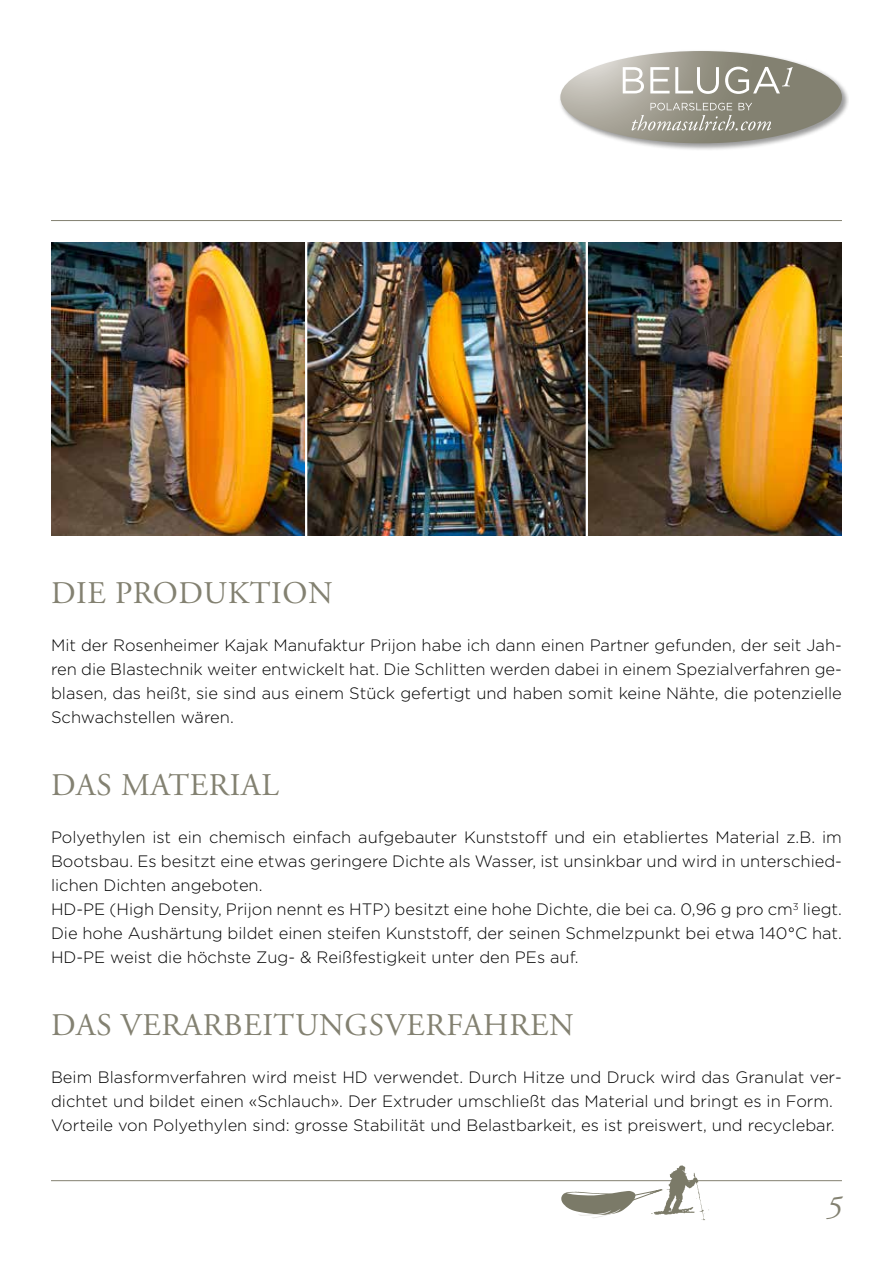
<style>
.page{position:relative;width:893px;height:1263px;background:#fff}
.page>*{position:absolute;margin:0;border:0;box-sizing:border-box;transform-origin:0 0}
.t1{font:31.5px "Adobe Garamond";letter-spacing:.02em;color:#838171}
.t2{font:italic 31.5px "Adobe Garamond";color:#838171}
.t3{font:300 16.5px/24px "Gotham";color:#000}
</style>
<div class="page">
<hr style="left:51px;top:1180px;width:791px;height:1px;background:#838171">
<img style="left:51px;top:242px;width:791px;height:293px">
<div style="left:559px;top:49px;width:290px;height:102px;background:#000;opacity:.4"></div>
<svg style="left:560px;top:51px;width:282px;height:92px"></svg>
<hr style="left:51px;top:220px;width:791px;height:1px;background:#838171">
<hr style="left:586px;top:239px;width:2px;height:299px;background:#fff">
<hr style="left:305px;top:239px;width:2px;height:299px;background:#fff">
<img style="left:650px;top:1165px;width:67px;height:56px">
<svg style="left:561px;top:1188px;width:102px;height:30px"></svg>
<h1 class="t1" style="left:51px;top:576px;width:283px">DIE PRODUKTION</h1>
<p class="t3" style="left:51px;top:633px;width:792px;text-align:justify">Mit der Rosenheimer Kajak Manufaktur Prijon habe ich dann einen Partner gefunden, der seit Jah&shy;ren die Blastechnik weiter entwickelt hat. Die Schlitten werden dabei in einem Spezialverfahren ge&shy;blasen, das heißt, sie sind aus einem Stück gefertigt und haben somit keine Nähte, die potenzielle Schwachstellen wären.</p>
<h1 class="t1" style="left:51px;top:768px;width:229px">DAS MATERIAL</h1>
<p class="t3" style="left:51px;top:825px;width:792px">Polyethylen ist ein chemisch einfach aufgebauter Kunststoff und ein etabliertes Material z.B. im Bootsbau. Es besitzt eine etwas geringere Dichte als Wasser, ist unsinkbar und wird in unterschied&shy;lichen Dichten angeboten.<br>HD-PE (High Density, Prijon nennt es HTP) besitzt eine hohe Dichte, die bei ca. 0,96 g pro cm<sup>3</sup> liegt.<br>Die hohe Aushärtung bildet einen steifen Kunststoff, der seinen Schmelzpunkt bei etwa 140°C hat.<br>HD-PE weist die höchste Zug- &amp; Reißfestigkeit unter den PEs auf.</p>
<h1 class="t1" style="left:51px;top:1008px;width:524px">DAS VERARBEITUNGSVERFAHREN</h1>
<p class="t3" style="left:51px;top:1065px;width:792px">Beim Blasformverfahren wird meist HD verwendet. Durch Hitze und Druck wird das Granulat ver&shy;dichtet und bildet einen «Schlauch». Der Extruder umschließt das Material und bringt es in Form.<br>Vorteile von Polyethylen sind: grosse Stabilität und Belastbarkeit, es ist preiswert, und recyclebar.</p>
<h1 class="t2" style="left:826px;top:1190px;width:17px">5</h1>
</div>
